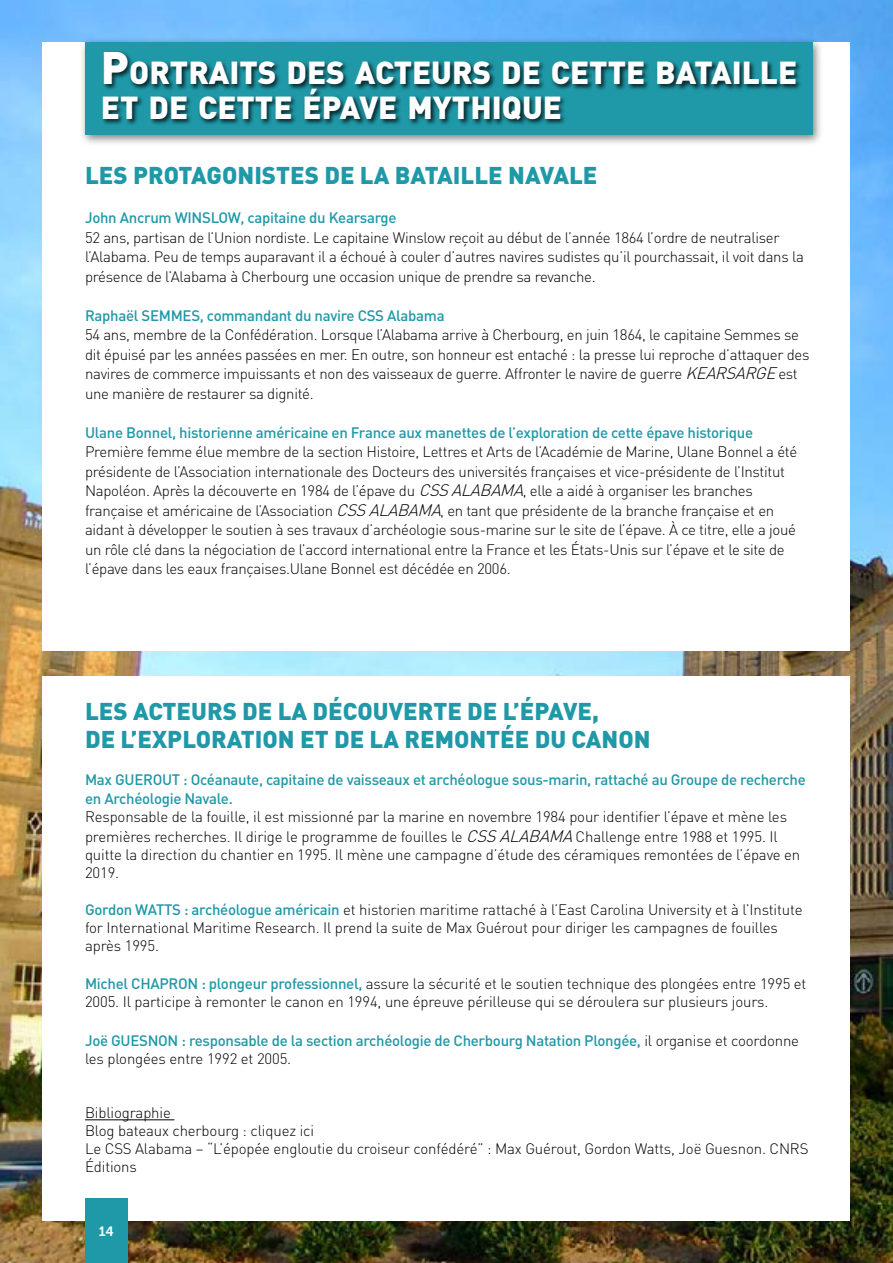
<style>
.page{position:relative;width:893px;height:1263px;background:#fff}
.page>*{position:absolute;margin:0;border:0;box-sizing:border-box;transform-origin:0 0}
.t1{font:900 31.5px/34.5px "DIN";color:#fff}
.t2{font:900 24px/28.8px "DIN";color:#1f98a7}
.t3{font:300 15px/19.5px "DIN";letter-spacing:-.02em;color:#000}
.t4{font:500 15px/19.5px "DIN";letter-spacing:-.02em;color:#1f98a7}
.t5{font:13.5px "Museo Sans 700";color:#fff}
.s1{font-size:45px}
.s2{font-style:italic;font-size:16.5px}
.s3{font-weight:500;color:#1f98a7}
.s4{font-weight:300;color:#000}
</style>
<div class="page">
<img style="left:0;top:0;width:893px;height:1263px">
<div style="left:43px;top:43px;width:807px;height:608px;background:#fff"></div>
<div style="left:43px;top:676px;width:807px;height:544px;background:#fff"></div>
<hr style="left:85px;top:1119px;width:89px;height:1px;background:#000">
<div style="left:80px;top:38px;width:743px;height:108px;background:#000;opacity:.5"></div>
<div style="left:85px;top:43px;width:727px;height:92px;background:#1f98a7"></div>
<div style="left:102px;top:51px;width:699px;height:75px;background:#000;opacity:.75"></div>
<div style="left:85px;top:1198px;width:43px;height:65px;background:#1f98a7"></div>
<h1 class="t1" style="left:101px;top:54px;width:698px"><span class="s1">P</span>ORTRAITS DES ACTEURS DE CETTE BATAILLE<br>ET DE CETTE ÉPAVE MYTHIQU E</h1>
<h2 class="t2" style="left:85px;top:159px;width:514px">LES PROTAGONISTES DE LA BATAILLE NAVALE</h2>
<p class="t4" style="left:85px;top:208px;width:313px">John Ancrum WINSLOW, capitaine du Kearsarge</p>
<p class="t3" style="left:85px;top:227px;width:720px">52 ans, partisan de l’Union nordiste. Le capitaine Winslow reçoit au début de l’année 1864 l’ordre de neutraliser l’Alabama. Peu de temps auparavant il a échoué à couler d’autres navires sudistes qu’il pourchassait, il voit dans la présence de l’Alabama à Cherbourg une occasion unique de prendre sa revanche.</p>
<p class="t4" style="left:85px;top:305px;width:361px">Raphaël SEMMES, commandant du navire CSS Alabama</p>
<p class="t3" style="left:85px;top:325px;width:726px">54 ans, membre de la Confédération. Lorsque l’Alabama arrive à Cherbourg, en juin 1864, le capitaine Semmes se dit épuisé par les années passées en mer. En outre, son honneur est entaché : la presse lui reproche d’attaquer des navires de commerce impuissants et non des vaisseaux de guerre. Affronter le navire de guerre <span class="s2">KEARSARGE</span>est une manière de restaurer sa dignité.</p>
<p class="t4" style="left:85px;top:422px;width:670px">Ulane Bonnel, historienne américaine en France aux manettes de l’exploration de cette épave historique</p>
<p class="t3" style="left:85px;top:442px;width:714px">Première femme élue membre de la section Histoire, Lettres et Arts de l’Académie de Marine, Ulane Bonnel a été présidente de l’Association internationale des Docteurs des universités françaises et vice-présidente de l’Institut Napoléon. Après la découverte en 1984 de l’épave du <span class="s2">CSSALABAMA</span>, elle a aidé à organiser les branches française et américaine de l’Association <span class="s2">CSSALABAMA</span>, en tant que présidente de la branche française et en aidant à développer le soutien à ses travaux d’archéologie sous-marine sur le site de l’épave. À ce titre, elle a joué un rôle clé dans la négociation de l’accord international entre la France et les États-Unis sur l’épave et le site de l’épave dans les eaux françaises.Ulane Bonnel est décédée en 2006.</p>
<h2 class="t2" style="left:85px;top:695px;width:567px">LES ACTEURS DE LA DÉCOUVERTE DE L’ÉPAVE,<br>DE L’EXPLORATION ET DE LA REMONTÉE DU CANON</h2>
<p class="t4" style="left:85px;top:769px;width:722px">Max GUEROUT : Océanaute, capitaine de vaisseaux et archéologue sous-marin, rattaché au Groupe de recherche en Archéologie Navale.</p>
<p class="t3" style="left:85px;top:807px;width:703px">Responsable de la fouille, il est missionné par la marine en novembre 1984 pour identifier l’épave et mène les premières recherches. Il dirige le programme de fouilles le <span class="s2">CSSALABAMA</span>Challenge entre 1988 et 1995. Il</p>
<p class="t3" style="left:85px;top:845px;width:717px;line-height:18px">quitte la direction du chantier en 1995. Il mène une campagne d’étude des céramiques remontées de l’épave en<br>2019.</p>
<p class="t3" style="left:85px;top:901px;width:719px;line-height:18px"><span class="s3">Gordon WATTS : archéologue américain</span> et historien maritime rattaché à l’East Carolina University et à l’Institute for International Maritime Research. Il prend la suite de Max Guérout pour diriger les campagnes de fouilles après 1995.</p>
<p class="t3" style="left:85px;top:974px;width:723px;line-height:18px"><span class="s3">Michel CHAPRON : plongeur professionnel,</span> assure la sécurité et le soutien technique des plongées entre 1995 et<br>2005. Il participe à remonter le canon en 1994, une épreuve périlleuse qui se déroulera sur plusieurs jours.</p>
<p class="t4" style="left:85px;top:1031px;width:716px;line-height:18px">Joë GUESNON : responsable de la section archéologie de Cherbourg Natation Plongée, <span class="s4">il organise et coordonne les plongées entre 1992 et 2005.</span></p>
<p class="t3" style="left:85px;top:1103px;width:725px;line-height:18px">Bibliographie<br>Blog bateaux cherbourg : cliquez ici<br>Le CSS Alabama – “L’épopée engloutie du croiseur confédéré” : Max Guérout, Gordon Watts, Joë Guesnon. CNRS Éditions</p>
<p class="t5" style="left:99px;top:1224px;width:17px">14</p>
</div>
